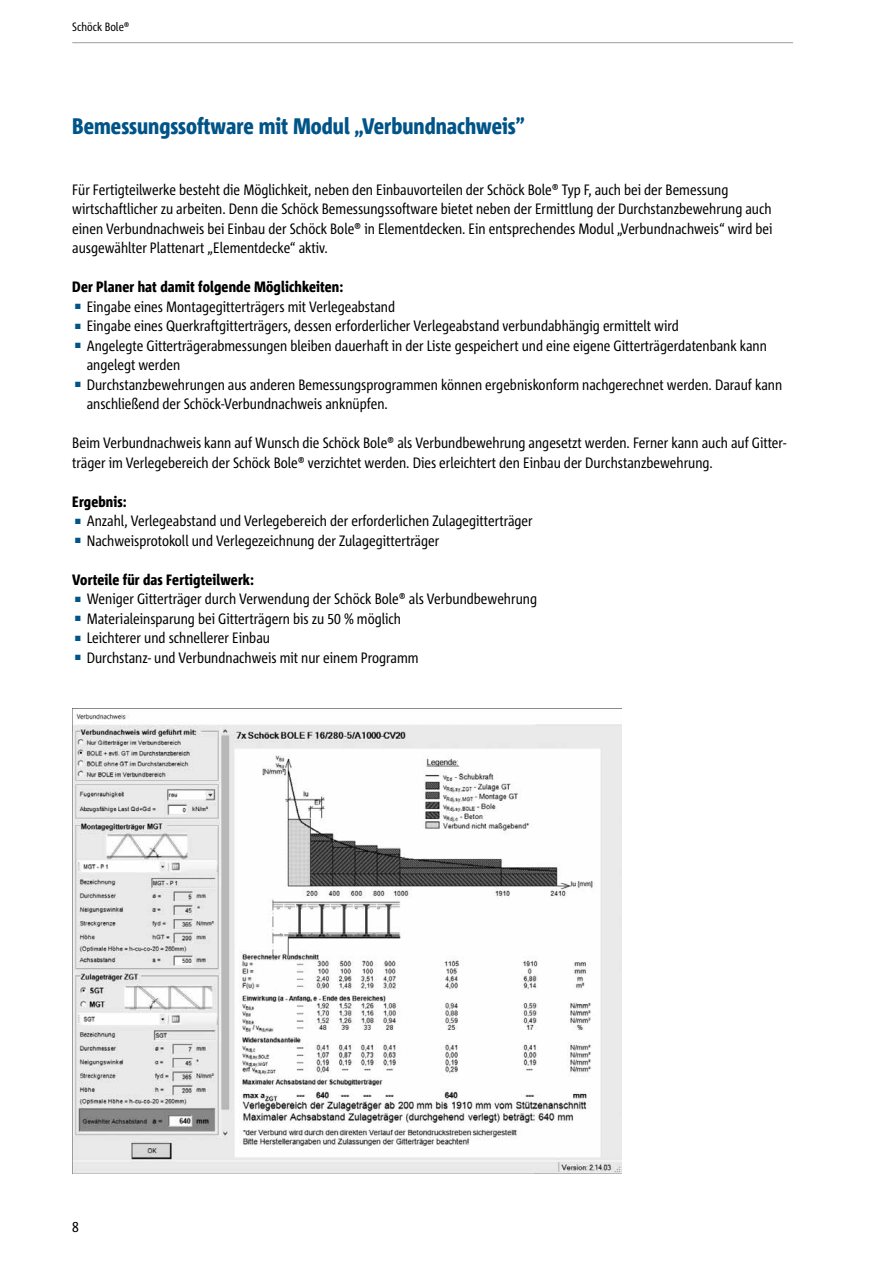
<style>
.page{position:relative;width:893px;height:1263px;background:#fff}
.page>*{position:absolute;margin:0;border:0;box-sizing:border-box;transform-origin:0 0}
.t1{font:800 condensed 22.5px "Corpid Schoeck";color:#005487}
.t2{font:condensed 15px/19.5px "Corpid Schoeck";color:#000}
.t3{font:800 condensed 15px "Corpid Schoeck";letter-spacing:.01em;color:#000}
.t4{font:condensed 12px "Corpid Schoeck";color:#000}
.s1{font-size:7.5px;color:#005487}
</style>
<div class="page">
<hr style="left:72px;top:42px;width:721px;height:1px;background:#9c9e9f">
<img style="left:72px;top:708px;width:550px;height:466px">
<p class="t4" style="left:72px;top:19px;width:59px">Schöck Bole®</p>
<h1 class="t1" style="left:72px;top:112px;width:454px">Bemessungssoftware mit Modul „Verbundnachweis”</h1>
<p class="t2" style="left:72px;top:179px;width:702px">Für Fertigteilwerke besteht die Möglichkeit, neben den Einbauvorteilen der Schöck Bole® Typ F, auch bei der Bemessung wirtschaftlicher zu arbeiten. Denn die Schöck Bemessungssoftware bietet neben der Ermittlung der Durchstanzbewehrung auch einen Verbundnachweis bei Einbau der Schöck Bole® in Elementdecken. Ein entsprechendes Modul „Verbundnachweis“ wird bei ausgewählter Plattenart „Elementdecke“ aktiv.</p>
<p class="t3" style="left:72px;top:277px;width:273px">Der Planer hat damit folgende Möglichkeiten:</p>
<p class="t2" style="left:75px;top:296px;width:322px"><span class="s1">■</span> Eingabe eines Montagegitterträgers mit Verlegeabstand</p>
<p class="t2" style="left:75px;top:316px;width:605px"><span class="s1">■</span> Eingabe eines Querkraftgitterträgers, dessen erforderlicher Verlegeabstand verbundabhängig ermittelt wird</p>
<p class="t2" style="left:87px;top:335px;width:682px;text-indent:-12px"><span class="s1">■</span> Angelegte Gitterträgerabmessungen bleiben dauerhaft in der Liste gespeichert und eine eigene Gitterträgerdatenbank kann angelegt werden</p>
<p class="t2" style="left:87px;top:374px;width:697px;text-indent:-12px"><span class="s1">■</span> Durchstanzbewehrungen aus anderen Bemessungsprogrammen können ergebniskonform nachgerechnet werden. Darauf kann anschließend der Schöck-Verbundnachweis anknüpfen.</p>
<p class="t2" style="left:72px;top:433px;width:715px">Beim Verbundnachweis kann auf Wunsch die Schöck Bole® als Verbundbewehrung angesetzt werden. Ferner kann auch auf Gitter&shy;träger im Verlegebereich der Schöck Bole® verzichtet werden. Dies erleichtert den Einbau der Durchstanzbewehrung.</p>
<p class="t3" style="left:72px;top:492px;width:56px">Ergebnis:</p>
<p class="t2" style="left:75px;top:511px;width:459px"><span class="s1">■</span> Anzahl, Verlegeabstand und Verlegebereich der erforderlichen Zulagegitterträger</p>
<p class="t2" style="left:75px;top:530px;width:366px"><span class="s1">■</span> Nachweisprotokoll und Verlegezeichnung der Zulagegitterträger</p>
<p class="t3" style="left:72px;top:570px;width:183px">Vorteile für das Fertigteilwerk:</p>
<p class="t2" style="left:75px;top:589px;width:464px"><span class="s1">■</span> Weniger Gitterträger durch Verwendung der Schöck Bole® als Verbundbewehrung</p>
<p class="t2" style="left:75px;top:608px;width:328px"><span class="s1">■</span> Materialeinsparung bei Gitterträgern bis zu 50 % möglich</p>
<p class="t2" style="left:75px;top:628px;width:197px"><span class="s1">■</span> Leichterer und schnellerer Einbau</p>
<p class="t2" style="left:75px;top:647px;width:345px"><span class="s1">■</span> Durchstanz- und Verbundnachweis mit nur einem Programm</p>
<p class="t2" style="left:72px;top:1217px;width:8px">8</p>
</div>
